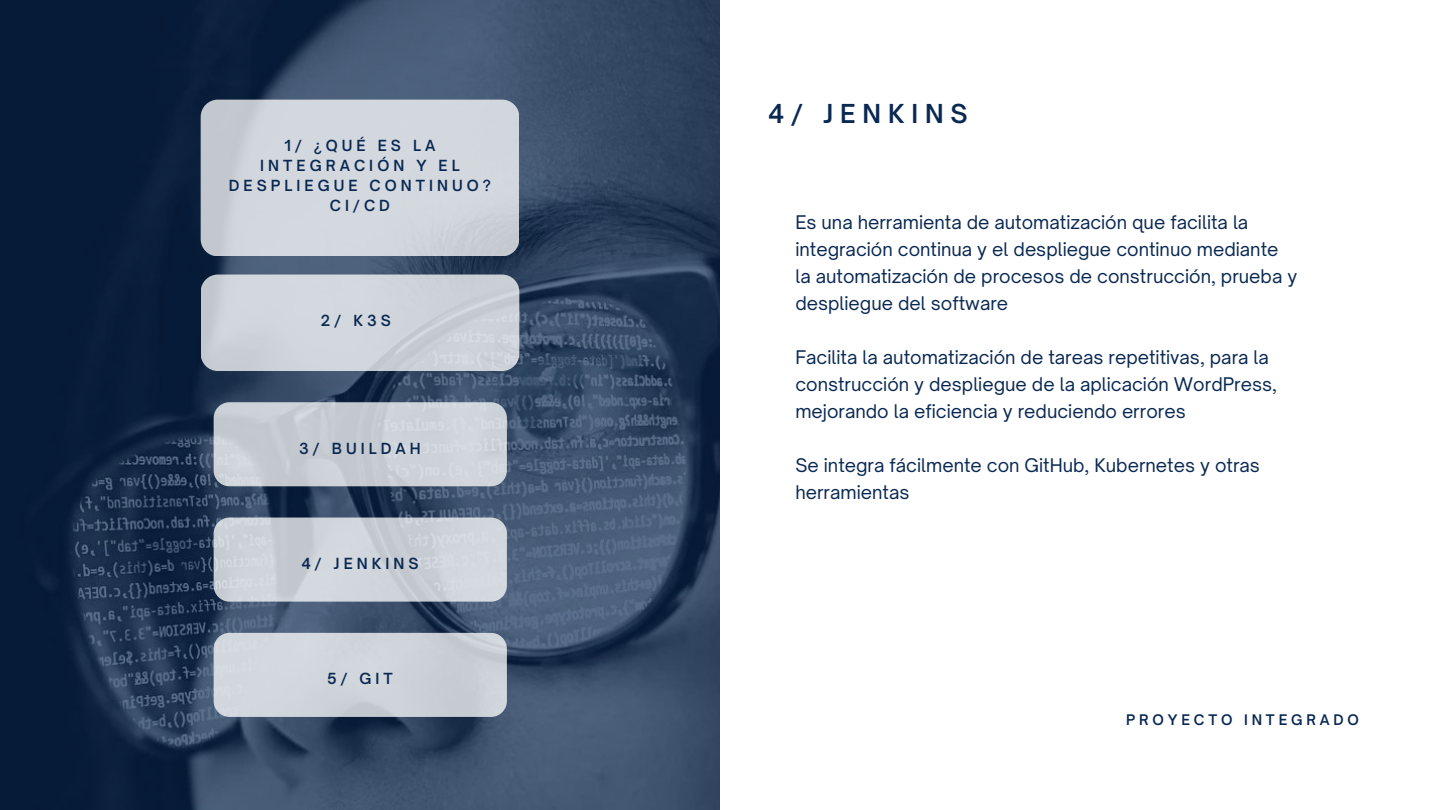
<style>
.page{position:relative;width:1440px;height:810px;background:#fff}
.page>*{position:absolute;margin:0;border:0;box-sizing:border-box;transform-origin:0 0}
.t1{font:600 25px "Open Sauce One";letter-spacing:.275em;color:#092852}
.t2{font:18px/27px "Open Sauce One";color:#092852}
.t3{font:600 14.7px/20.1px "Open Sauce One";letter-spacing:.275em;color:#092852;text-align:center}
.t4{font:600 14px "Open Sauce One";letter-spacing:.275em;color:#092852}
</style>
<div class="page">
<svg style="left:0;top:0;width:720px;height:810px;background:#263b56"></svg>
<div style="left:201px;top:100px;width:318px;height:156px;background:linear-gradient(to right,#cdd2d9,#d4d9df);border-radius:17px"></div>
<div style="left:201px;top:275px;width:318px;height:96px;background:#d0d5db;border-radius:17px"></div>
<div style="left:214px;top:402px;width:293px;height:84px;background:#ccd1d8;border-radius:16px"></div>
<div style="left:214px;top:518px;width:293px;height:84px;background:linear-gradient(to right,#cbd0d7,#d0d5dc);border-radius:16px"></div>
<div style="left:214px;top:633px;width:293px;height:84px;background:#d0d5db;border-radius:16px"></div>
<p class="t3" style="left:229px;top:135px;width:264px">1/ ¿QUÉ ES LA<br>INTEGRACIÓN Y EL<br>DESPLIEGUE CONTINUO?<br>CI/CD</p>
<p class="t3" style="left:321px;top:310px;width:72px">2/ K3S</p>
<p class="t3" style="left:299px;top:438px;width:123px">3/ BUILDAH</p>
<p class="t3" style="left:301px;top:553px;width:119px">4/ JENKINS</p>
<p class="t3" style="left:327px;top:668px;width:67px">5/ GIT</p>
<h1 class="t1" style="left:768px;top:98px;width:201px">4/ JENKINS</h1>
<p class="t2" style="left:795px;top:209px;width:503px">Es una herramienta de automatización que facilita la integración continua y el despliegue continuo mediante la automatización de procesos de construcción, prueba y despliegue del software</p>
<p class="t2" style="left:795px;top:344px;width:483px">Facilita la automatización de tareas repetitivas, para la construcción y despliegue de la aplicación WordPress, mejorando la eficiencia y reduciendo errores</p>
<p class="t2" style="left:795px;top:452px;width:466px">Se integra fácilmente con GitHub, Kubernetes y otras herramientas</p>
<p class="t4" style="left:1126px;top:711px;width:234px">PROYECTO INTEGRADO</p>
</div>
